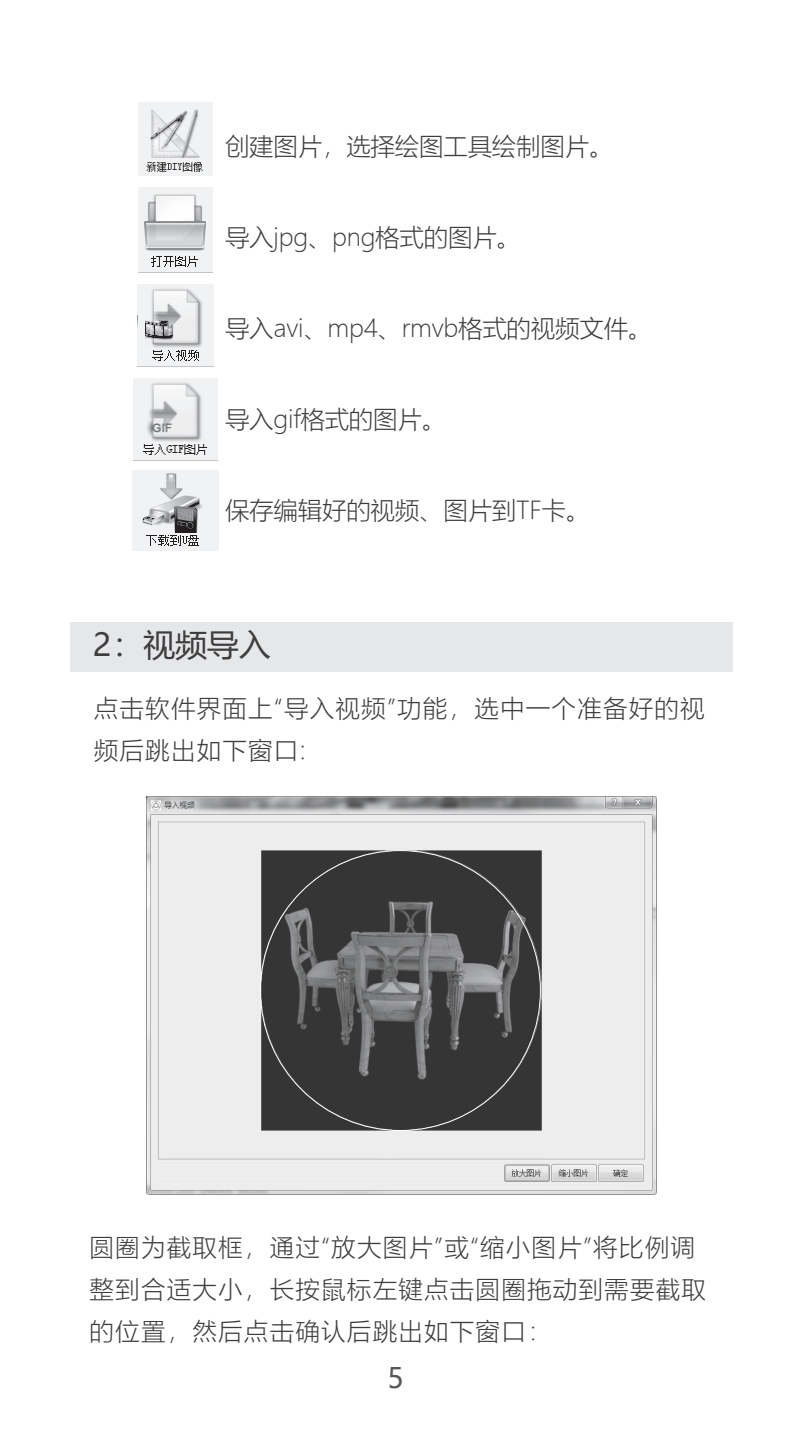
<style>
.page{position:relative;width:804px;height:1449px;background:#fff}
.page>*{position:absolute;margin:0;border:0;box-sizing:border-box;transform-origin:0 0}
.t1{font:31.5px "Microsoft Ya Hei";color:#3e3e3f}
.t2{font:28px "Microsoft Ya Hei";color:#57585a}
.t3{font:300 24.5px/42px "Microsoft Ya Hei";letter-spacing:.05em;color:#3e3e3f}
.t4{font:300 24.5px "Microsoft Ya Hei";letter-spacing:-.01em;color:#3e3e3f}
</style>
<div class="page">
<div style="left:70px;top:622px;width:663px;height:49px;background:#e6e7e9"></div>
<img style="left:138px;top:102px;width:74px;height:73px">
<img style="left:132px;top:471px;width:86px;height:79px">
<img style="left:138px;top:188px;width:74px;height:84px">
<img style="left:137px;top:285px;width:76px;height:81px">
<img style="left:133px;top:379px;width:84px;height:81px">
<img style="left:147px;top:796px;width:509px;height:399px">
<p class="t4" style="left:225px;top:130px;width:390px">创建图片，选择绘图工具绘制图片。</p>
<p class="t4" style="left:225px;top:221px;width:297px">导入jpg、png格式的图片。</p>
<p class="t4" style="left:225px;top:311px;width:429px">导入avi、mp4、rmvb格式的视频文件。</p>
<p class="t4" style="left:225px;top:402px;width:223px">导入gif格式的图片。</p>
<p class="t4" style="left:225px;top:493px;width:367px">保存编辑好的视频、图片到TF卡。</p>
<p class="t1" style="left:93px;top:623px;width:179px">2：视频导入</p>
<p class="t3" style="left:94px;top:686px;width:612px">点击软件界面上“导入视频”功能，选中一个准备好的视频后跳出如下窗口:</p>
<p class="t3" style="left:90px;top:1225px;width:618px">圆圈为截取框，通过“放大图片”或“缩小图片”将比例调整到合适大小，长按鼠标左键点击圆圈拖动到需要截取的位置，然后点击确认后跳出如下窗口：</p>
<p class="t2" style="left:387px;top:1359px;width:18px">5</p>
</div>
